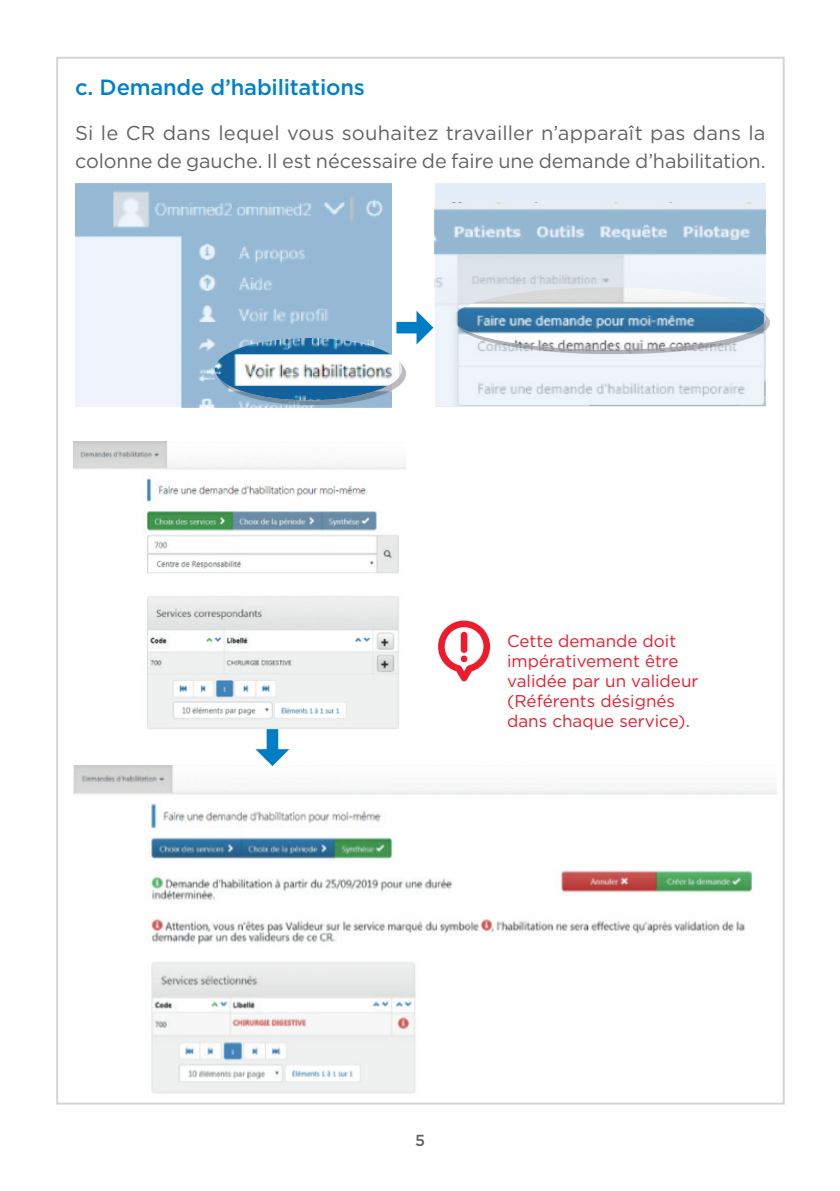
<style>
.page{position:relative;width:840px;height:1191px;background:#fff}
.page>*{position:absolute;margin:0;border:0;box-sizing:border-box;transform-origin:0 0}
.t1{font:500 22px "Gotham";letter-spacing:-.01em;color:#0081c8}
.t2{font:20px/28px "Gotham";letter-spacing:-.005em;color:#636366}
.t3{font:17px/20px "Gotham";color:#ee1b2c}
.t4{font:500 16px "Gotham";color:#636366}
</style>
<div class="page">
<img style="left:75px;top:184px;width:316px;height:223px">
<div style="left:218px;top:342px;width:188px;height:63px;background:#231f20;opacity:.3"></div>
<img style="left:215px;top:338px;width:183px;height:62px">
<div style="left:434px;top:184px;width:331px;height:223px;background:#e4eef8"></div>
<img style="left:434px;top:202px;width:331px;height:203px">
<div style="left:457px;top:291px;width:312px;height:63px;background:#231f20;opacity:.3"></div>
<img style="left:453px;top:287px;width:312px;height:62px">
<svg style="left:396px;top:311px;width:37px;height:33px"></svg>
<svg style="left:438px;top:620px;width:52px;height:61px"></svg>
<img style="left:74px;top:441px;width:331px;height:288px">
<img style="left:74px;top:766px;width:701px;height:327px">
<svg style="left:255px;top:729px;width:34px;height:37px"></svg>
<p class="t1" style="left:75px;top:73px;width:291px">c. Demande d’habilitations</p>
<p class="t2" style="left:75px;top:119px;width:691px">Si le CR dans lequel vous souhaitez travailler n’apparaît pas dans la colonne de gauche. Il est nécessaire de faire une demande d’habilitation.</p>
<p class="t3" style="left:507px;top:631px;width:193px">Cette demande doit impérativement être validée par un valideur (Référents désignés dans chaque service).</p>
<p class="t4" style="left:415px;top:1129px;width:11px">5</p>
</div>
